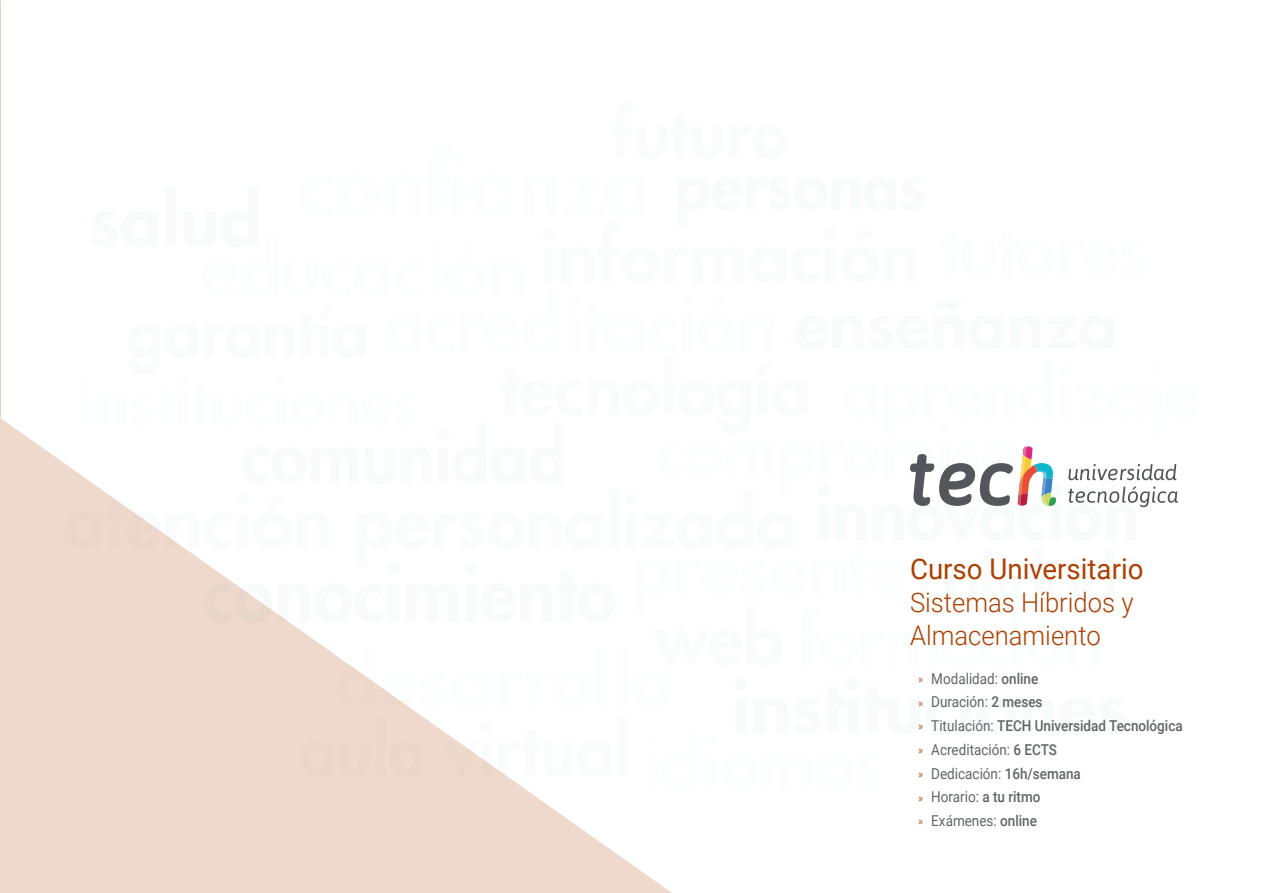
<style>
.page{position:relative;width:1263px;height:893px;background:#fff}
.page>*{position:absolute;margin:0;border:0;box-sizing:border-box;transform-origin:0 0}
.t1{font:28.5px "Roboto";color:#ae4000}
.t2{font:300 27px/33px "Roboto";color:#ae4000;scale:.95 1}
.t3{font:15px/23.7px "Roboto";color:#61646a;scale:.9 1}
.s1{font-family:"Myriad Pro";font-size:12px;color:#ae4000}
.s2{font-weight:500}
</style>
<div class="page">
<svg style="left:0;top:418px;width:672px;height:475px;background:#f0dcd1"></svg>
<svg style="left:64px;top:418px;width:1114px;height:372px"></svg>
<h1 class="t1" style="left:910px;top:549px;width:235px">Curso Universitario</h1>
<h2 class="t2" style="left:910px;top:585px;width:237px">Sistemas Híbridos y<br>Almacenamiento</h2>
<p class="t3" style="left:918px;top:666px;width:295px"><span class="s1">»</span> Modalidad: <span class="s2">online<br></span><span class="s1">»</span> Duración: <span class="s2">2 meses<br></span><span class="s1">»</span> Titulación: <span class="s2">TECH Universidad Tecnológica </span><span class="s1">»</span> Acreditación: <span class="s2">6 ECTS<br></span><span class="s1">»</span> Dedicación: <span class="s2">16h/semana<br></span><span class="s1">»</span> Horario: <span class="s2">a tu ritmo<br></span><span class="s1">»</span> Exámenes: <span class="s2">online</span></p>
</div>
